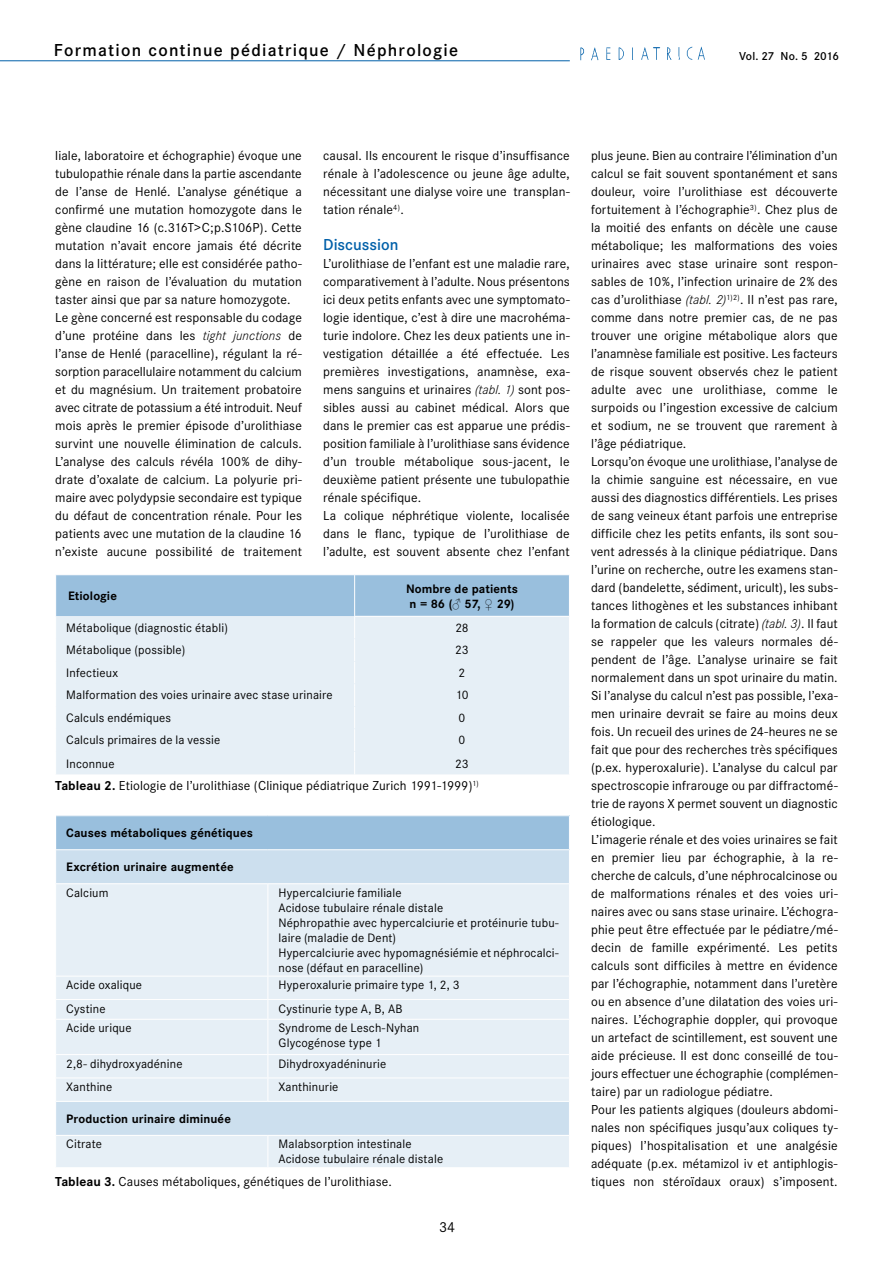
<style>
.page{position:relative;width:893px;height:1263px;background:#fff}
.page>*{position:absolute;margin:0;border:0;box-sizing:border-box;transform-origin:0 0}
.t1{font:600 18px "Corporate S";letter-spacing:.07em;color:#000}
.t2{font:600 16.5px "Corporate S";color:#0060a9}
.t3{font:15px "Corporate S";color:#000}
.t4{font:13.5px/18px "Corporate S";letter-spacing:.01em;color:#000}
.t5{font:12px/15px "Corporate SBQ";letter-spacing:.015em;color:#000}
.t6{font:700 12px/15px "Corporate SBQ";letter-spacing:.005em;color:#000}
.t7{font:600 12px "Corporate S";letter-spacing:-.01em;color:#000}
.s1{font-weight:300;font-style:italic}
.s2{font-family:"Times New Roman"}
.s3{font-weight:700}
</style>
<div class="page">
<hr style="left:0;top:60px;width:570px;height:1px;background:#0060a9">
<img style="left:580px;top:47px;width:125px;height:14px">
<svg style="left:56px;top:575px;width:513px;height:199px;background:#d6e5f0"></svg>
<div style="left:56px;top:816px;width:513px;height:34px;background:#99bfdd"></div>
<div style="left:56px;top:850px;width:513px;height:33px;background:#ccdfee"></div>
<svg style="left:56px;top:884px;width:513px;height:283px;background:#e3edf5"></svg>
<hr style="left:55px;top:849px;width:213px;height:1px;background:#fff">
<hr style="left:268px;top:849px;width:302px;height:1px;background:#fff">
<hr style="left:267px;top:884px;width:1px;height:92px;background:#fff">
<hr style="left:55px;top:976px;width:213px;height:1px;background:#fff">
<hr style="left:268px;top:976px;width:302px;height:1px;background:#fff">
<hr style="left:55px;top:999px;width:213px;height:1px;background:#fff">
<hr style="left:268px;top:999px;width:302px;height:1px;background:#fff">
<svg style="left:267px;top:977px;width:1px;height:42px"></svg>
<hr style="left:55px;top:1019px;width:213px;height:1px;background:#fff">
<hr style="left:268px;top:1019px;width:302px;height:1px;background:#fff">
<hr style="left:267px;top:1020px;width:1px;height:34px;background:#fff">
<hr style="left:55px;top:1054px;width:213px;height:1px;background:#fff">
<hr style="left:268px;top:1054px;width:302px;height:1px;background:#fff">
<hr style="left:55px;top:1077px;width:213px;height:1px;background:#fff">
<hr style="left:268px;top:1077px;width:302px;height:1px;background:#fff">
<svg style="left:267px;top:1055px;width:1px;height:46px"></svg>
<hr style="left:55px;top:1101px;width:213px;height:1px;background:#fff">
<hr style="left:268px;top:1101px;width:302px;height:1px;background:#fff">
<hr style="left:55px;top:1135px;width:213px;height:1px;background:#fff">
<hr style="left:268px;top:1135px;width:302px;height:1px;background:#fff">
<hr style="left:267px;top:1136px;width:1px;height:31px;background:#fff">
<h1 class="t1" style="left:54px;top:39px;width:406px">Formation continue pédiatrique / Néphrologie</h1>
<p class="t7" style="left:739px;top:49px;width:101px">Vol. 27 No. 5 2016</p>
<p class="t4" style="left:55px;top:147px;width:248px">liale, laboratoire et échographie) évoque une tubulopathie rénale dans la partie ascendante de l’anse de Henlé. L’analyse génétique a confirmé une mutation homozygote dans le gène claudine 16 (c.316T&gt;C;p.S106P). Cette mutation n’avait encore jamais été décrite dans la littérature; elle est considérée patho&shy;gène en raison de l’évaluation du mutation taster ainsi que par sa nature homozygote.<br>Le gène concerné est responsable du codage d’une protéine dans les <span class="s1">tight junctions</span> de l’anse de Henlé (paracelline), régulant la ré&shy;sorption paracellulaire notamment du calcium et du magnésium. Un traitement probatoire avec citrate de potassium a été introduit. Neuf mois après le premier épisode d’urolithiase survint une nouvelle élimination de calculs.<br>L’analyse des calculs révéla 100% de dihy&shy;drate d’oxalate de calcium. La polyurie pri&shy;maire avec polydypsie secondaire est typique du défaut de concentration rénale. Pour les patients avec une mutation de la claudine 16 n’existe aucune possibilité de traitement</p>
<p class="t4" style="left:323px;top:147px;width:248px;text-align:justify">causal. Ils encourent le risque d’insuffisance rénale à l’adolescence ou jeune âge adulte, nécessitant une dialyse voire une transplan&shy;tation rénale<sup>4)</sup>.</p>
<p class="t2" style="left:323px;top:236px;width:77px">Discussion</p>
<p class="t4" style="left:323px;top:255px;width:248px">L’urolithiase de l’enfant est une maladie rare, comparativement à l’adulte. Nous présentons ici deux petits enfants avec une symptomato&shy;logie identique, c’est à dire une macrohéma&shy;turie indolore. Chez les deux patients une in&shy;vestigation détaillée a été effectuée. Les premières investigations, anamnèse, exa&shy;mens sanguins et urinaires <span class="s1">(tabl. 1)</span> sont pos&shy;sibles aussi au cabinet médical. Alors que dans le premier cas est apparue une prédis&shy;position familiale à l’urolithiase sans évidence d’un trouble métabolique sous-jacent, le deuxième patient présente une tubulopathie rénale spécifique.<br>La colique néphrétique violente, localisée dans le flanc, typique de l’urolithiase de l’adulte, est souvent absente chez l’enfant</p>
<p class="t6" style="left:68px;top:589px;width:50px">Etiologie</p>
<p class="t6" style="left:406px;top:581px;width:114px">Nombre de patients n = 86 (<span class="s2">♂</span> 57, <span class="s2">♀</span> 29)</p>
<p class="t5" style="left:66px;top:620px;width:163px">Métabolique (diagnostic établi)</p>
<p class="t5" style="left:455px;top:620px;width:15px">28</p>
<p class="t5" style="left:66px;top:643px;width:120px">Métabolique (possible)</p>
<p class="t5" style="left:455px;top:643px;width:15px">23</p>
<p class="t5" style="left:66px;top:665px;width:53px">Infectieux</p>
<p class="t5" style="left:459px;top:665px;width:8px">2</p>
<p class="t5" style="left:66px;top:688px;width:268px">Malformation des voies urinaire avec stase urinaire</p>
<p class="t5" style="left:455px;top:688px;width:15px">10</p>
<p class="t5" style="left:66px;top:710px;width:106px">Calculs endémiques</p>
<p class="t5" style="left:459px;top:710px;width:8px">0</p>
<p class="t5" style="left:66px;top:733px;width:155px">Calculs primaires de la vessie</p>
<p class="t5" style="left:459px;top:733px;width:8px">0</p>
<p class="t5" style="left:66px;top:756px;width:50px">Inconnue</p>
<p class="t5" style="left:455px;top:756px;width:15px">23</p>
<p class="t4" style="left:55px;top:777px;width:425px"><span class="s3">Tableau 2.</span> Etiologie de l’urolithiase (Clinique pédiatrique Zurich 1991-1999)<sup>1)</sup></p>
<p class="t6" style="left:66px;top:826px;width:188px">Causes métaboliques génétiques</p>
<p class="t6" style="left:66px;top:860px;width:169px">Excrétion urinaire augmentée</p>
<p class="t5" style="left:66px;top:885px;width:44px">Calcium</p>
<p class="t5" style="left:279px;top:885px;width:282px">Hypercalciurie familiale<br>Acidose tubulaire rénale distale<br>Néphropathie avec hypercalciurie et protéinurie tubu&shy;laire (maladie de Dent)<br>Hypercalciurie avec hypomagnésiémie et néphrocalci&shy;nose (défaut en paracelline)</p>
<p class="t5" style="left:66px;top:978px;width:77px">Acide oxalique</p>
<p class="t5" style="left:279px;top:978px;width:183px">Hyperoxalurie primaire type 1, 2, 3</p>
<p class="t5" style="left:66px;top:1001px;width:41px">Cystine</p>
<p class="t5" style="left:279px;top:1001px;width:125px">Cystinurie type A, B, AB</p>
<p class="t5" style="left:66px;top:1021px;width:67px">Acide urique</p>
<p class="t5" style="left:279px;top:1021px;width:142px">Syndrome de Lesch-Nyhan<br>Glycogénose type 1</p>
<p class="t5" style="left:66px;top:1056px;width:118px">2,8- dihydroxyadénine</p>
<p class="t5" style="left:279px;top:1056px;width:109px">Dihydroxyadéninurie</p>
<p class="t5" style="left:66px;top:1079px;width:48px">Xanthine</p>
<p class="t5" style="left:279px;top:1079px;width:61px">Xanthinurie</p>
<p class="t6" style="left:66px;top:1111px;width:166px">Production urinaire diminuée</p>
<p class="t5" style="left:66px;top:1137px;width:37px">Citrate</p>
<p class="t5" style="left:279px;top:1137px;width:166px">Malabsorption intestinale<br>Acidose tubulaire rénale distale</p>
<p class="t4" style="left:55px;top:1173px;width:338px"><span class="s3">Tableau 3.</span> Causes métaboliques, génétiques de l’urolithiase.</p>
<p class="t3" style="left:439px;top:1219px;width:17px">34</p>
<p class="t4" style="left:591px;top:147px;width:248px">plus jeune. Bien au contraire l’élimination d’un calcul se fait souvent spontanément et sans douleur, voire l’urolithiase est découverte fortuitement à l’échographie<sup>3)</sup>. Chez plus de la moitié des enfants on décèle une cause métabolique; les malformations des voies urinaires avec stase urinaire sont respon&shy;sables de 10%, l’infection urinaire de 2% des cas d’urolithiase <span class="s1">(tabl. 2)</span><sup>1)2)</sup>. Il n’est pas rare, comme dans notre premier cas, de ne pas trouver une origine métabolique alors que l’anamnèse familiale est positive. Les facteurs de risque souvent observés chez le patient adulte avec une urolithiase, comme le surpoids ou l’ingestion excessive de calcium et sodium, ne se trouvent que rarement à l’âge pédiatrique.<br>Lorsqu’on évoque une urolithiase, l’analyse de la chimie sanguine est nécessaire, en vue aussi des diagnostics différentiels. Les prises de sang veineux étant parfois une entreprise difficile chez les petits enfants, ils sont sou&shy;vent adressés à la clinique pédiatrique. Dans l’urine on recherche, outre les examens stan&shy;dard (bandelette, sédiment, uricult), les subs&shy;tances lithogènes et les substances inhibant la formation de calculs (citrate) <span class="s1">(tabl. 3)</span>. Il faut se rappeler que les valeurs normales dé&shy;pendent de l’âge. L’analyse urinaire se fait normalement dans un spot urinaire du matin.<br>Si l’analyse du calcul n’est pas possible, l’exa&shy;men urinaire devrait se faire au moins deux fois. Un recueil des urines de 24-heures ne se fait que pour des recherches très spécifiques (p.ex. hyperoxalurie). L’analyse du calcul par spectroscopie infrarouge ou par diffractomé&shy;trie de rayons X permet souvent un diagnostic étiologique.<br>L’imagerie rénale et des voies urinaires se fait en premier lieu par échographie, à la re&shy;cherche de calculs, d’une néphrocalcinose ou de malformations rénales et des voies uri&shy;naires avec ou sans stase urinaire. L’échogra&shy;phie peut être effectuée par le pédiatre/mé&shy;decin de famille expérimenté. Les petits calculs sont difficiles à mettre en évidence par l’échographie, notamment dans l’uretère ou en absence d’une dilatation des voies uri&shy;naires. L’échographie doppler, qui provoque un artefact de scintillement, est souvent une aide précieuse. Il est donc conseillé de tou&shy;jours effectuer une échographie (complémen&shy;taire) par un radiologue pédiatre.<br>Pour les patients algiques (douleurs abdomi&shy;nales non spécifiques jusqu’aux coliques ty&shy;piques) l’hospitalisation et une analgésie adéquate (p.ex. métamizol iv et antiphlogis&shy;tiques non stéroïdaux oraux) s’imposent.</p>
</div>
